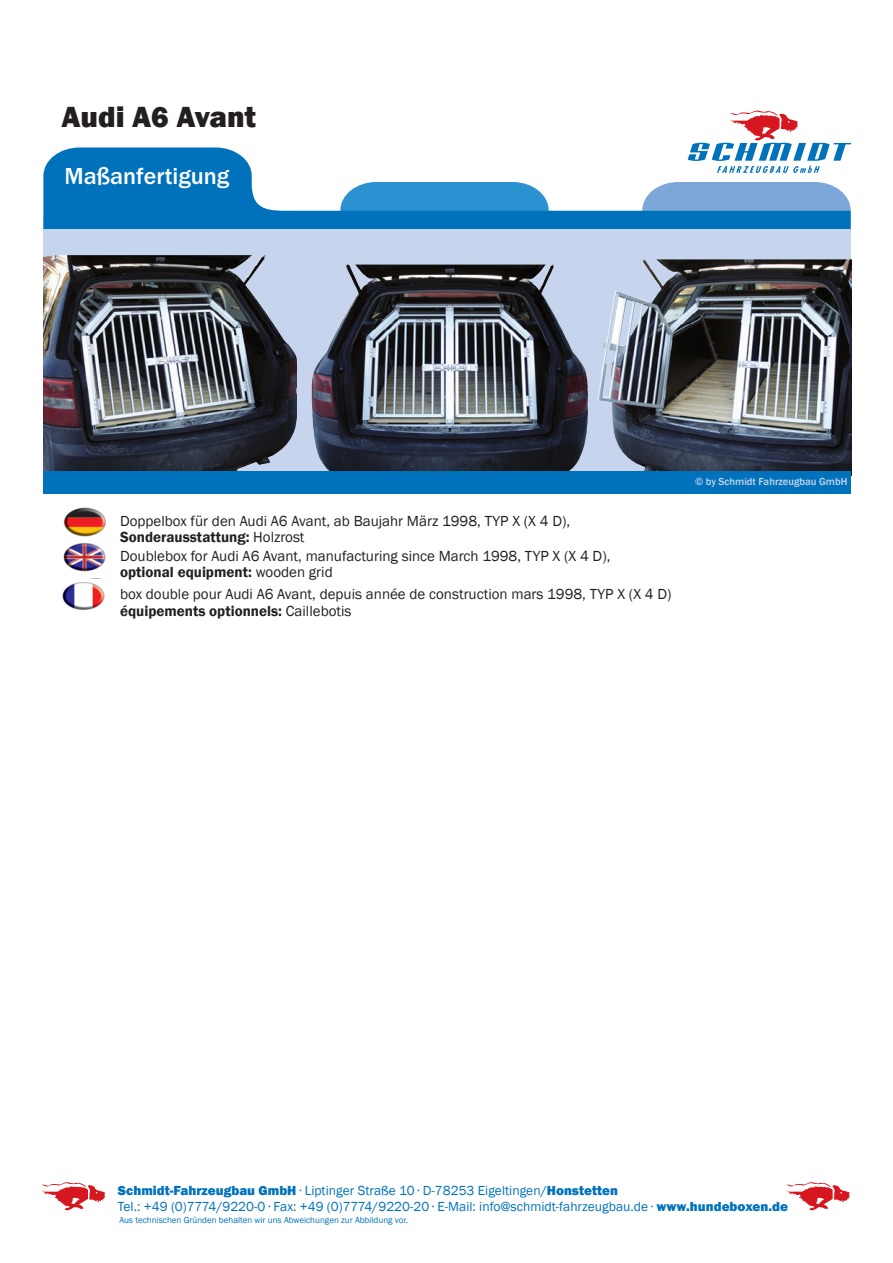
<style>
.page{position:relative;width:893px;height:1263px;background:#fff}
.page>*{position:absolute;margin:0;border:0;box-sizing:border-box;transform-origin:0 0}
.t1{font:800 30px "Franklin Gothic";color:#231f20}
.t2{font:500 24px "Franklin Gothic";color:#fff}
.t3{font:15px "Franklin Gothic";color:#231f20}
.t4{font:600 15px "Franklin Gothic";color:#231f20}
.body{font:13.5px "Franklin Gothic";color:#0072bc}
.Adresse{font:500 10.5px "Franklin Gothic";color:#c6d5ed}
.t5{font:9px "Franklin Gothic";color:#0072bc}
.s1{font-weight:400}
.s2{font-weight:800}
</style>
<div class="page">
<svg style="left:691px;top:111px;width:160px;height:36px"></svg>
<svg style="left:42px;top:1182px;width:63px;height:28px"></svg>
<svg style="left:786px;top:1182px;width:64px;height:28px"></svg>
<div style="left:43px;top:217px;width:808px;height:258px;background:#c6d5ed"></div>
<img style="left:43px;top:255px;width:254px;height:217px">
<img style="left:597px;top:259px;width:254px;height:213px">
<img style="left:311px;top:265px;width:277px;height:207px">
<div style="left:43px;top:472px;width:808px;height:22px;background:#0072bc"></div>
<svg style="left:43px;top:147px;width:808px;height:81px"></svg>
<img style="left:63px;top:507px;width:43px;height:30px">
<img style="left:63px;top:543px;width:43px;height:29px">
<img style="left:63px;top:578px;width:42px;height:32px">
<p class="t1" style="left:61px;top:98px;width:196px">Audi A6 Avant</p>
<p class="t2" style="left:64px;top:162px;width:167px">Maßanfertigung</p>
<p class="t3" style="left:120px;top:511px;width:452px">Doppelbox für den Audi A6 Avant, ab Baujahr März 1998, TYP X (X 4 D),</p>
<p class="t4" style="left:120px;top:528px;width:186px">Sonderausstattung: <span class="s1">Holzrost</span></p>
<p class="t3" style="left:120px;top:546px;width:492px">Doublebox for Audi A6 Avant, manufacturing since March 1998, TYP X (X 4 D),</p>
<p class="t4" style="left:120px;top:563px;width:214px">optional equipment: <span class="s1">wooden grid</span></p>
<p class="t3" style="left:120px;top:585px;width:553px">box double pour Audi A6 Avant, depuis année de construction mars 1998, TYP X (X 4 D)</p>
<p class="t4" style="left:120px;top:601px;width:233px">équipements optionnels: <span class="s1">Caillebotis</span></p>
<p class="Adresse" style="left:695px;top:475px;width:154px">© by Schmidt Fahrzeugbau GmbH</p>
<p class="body" style="left:118px;top:1182px;width:502px"><span class="s2">Schmidt-Fahrzeugbau GmbH</span> ∙ Liptinger Straße 10 ∙ D-78253 Eigeltingen/<span class="s2">Honstetten</span></p>
<p class="body" style="left:118px;top:1198px;width:671px">Tel.: +49 (0)7774/9220-0 ∙ Fax: +49 (0)7774/9220-20 ∙ E-Mail: info@schmidt-fahrzeugbau.de ∙ <span class="s2">www.hundeboxen.de</span></p>
<p class="t5" style="left:119px;top:1214px;width:290px">Aus technischen Gründen behalten wir uns Abweichungen zur Abbildung vor.</p>
</div>
